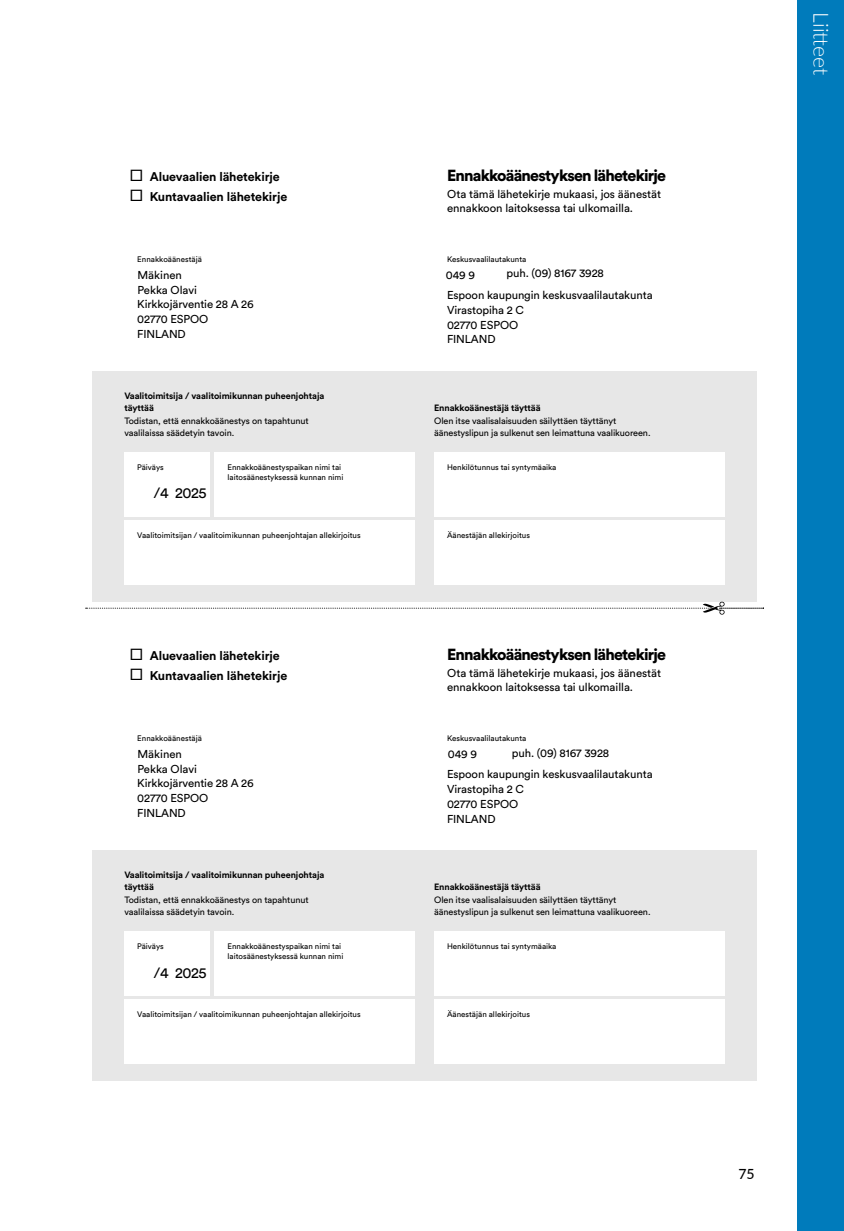
<style>
.page{position:relative;width:844px;height:1231px;background:#fff}
.page>*{position:absolute;margin:0;border:0;box-sizing:border-box;transform-origin:0 0}
.t1{font:300 21px "Lato";color:#fff}
.t2{font:900 15.92px "Circular Std";letter-spacing:-.05em;color:#000}
.t3{font:14.7px "Circular Std";letter-spacing:-.025em;color:#000}
.t4{font:500 14px "Lato";color:#000}
.t5{font:700 12.6px "Circular Std";letter-spacing:-.01em;color:#000}
.t6{font:11.38px/14.7px "Circular Std";letter-spacing:-.01em;color:#000}
.t7{font:9.1px/12.6px "Circular Std";letter-spacing:-.01em;color:#000}
.t8{font:700 9.1px/12.4px "Circular Std";letter-spacing:-.01em;color:#000}
.t9{font:8.05px/9.6px "Circular Std";color:#000}
.s1{font-weight:400;font-size:15.92px}
</style>
<div class="page">
<div style="left:92px;top:371px;width:664px;height:230px;background:#e7e7e7"></div>
<div style="left:124px;top:452px;width:86px;height:64px;background:#fff"></div>
<div style="left:215px;top:452px;width:199px;height:64px;background:#fff"></div>
<div style="left:124px;top:520px;width:290px;height:64px;background:#fff"></div>
<div style="left:434px;top:452px;width:290px;height:64px;background:#fff"></div>
<div style="left:434px;top:520px;width:290px;height:64px;background:#fff"></div>
<div style="left:92px;top:850px;width:664px;height:230px;background:#e7e7e7"></div>
<div style="left:124px;top:931px;width:86px;height:64px;background:#fff"></div>
<div style="left:215px;top:931px;width:199px;height:64px;background:#fff"></div>
<div style="left:124px;top:999px;width:290px;height:64px;background:#fff"></div>
<div style="left:434px;top:931px;width:290px;height:64px;background:#fff"></div>
<div style="left:434px;top:999px;width:290px;height:64px;background:#fff"></div>
<svg style="left:86px;top:601px;width:677px;height:13px"></svg>
<div style="left:796px;top:0;width:47px;height:1230px;background:#007bbb"></div>
<h1 class="t1" style="left:835px;top:12px;width:64px;rotate:90deg">Liitteet</h1>
<h3 class="t5" style="left:129px;top:168px;width:152px"><span class="s1">□</span> Aluevaalien lähetekirje</h3>
<h3 class="t5" style="left:129px;top:189px;width:159px"><span class="s1">□</span> Kuntavaalien lähetekirje</h3>
<h2 class="t2" style="left:447px;top:164px;width:220px">Ennakkoäänestyksen lähetekirje</h2>
<h3 class="t6" style="left:447px;top:187px;width:215px;line-height:14.2px">Ota tämä lähetekirje mukaasi, jos äänestät ennakkoon laitoksessa tai ulkomailla.</h3>
<p class="t9" style="left:137px;top:254px;width:66px">Ennakkoäänestäjä</p>
<h3 class="t6" style="left:137px;top:297px;width:118px">Kirkkojärventie 28 A 26<br>02770 ESPOO<br>FINLAND</h3>
<h3 class="t6" style="left:137px;top:268px;width:61px">Mäkinen<br>Pekka Olavi</h3>
<p class="t9" style="left:447px;top:254px;width:81px">Keskusvaalilautakunta</p>
<h3 class="t6" style="left:446px;top:267px;width:31px">049 9</h3>
<h3 class="t6" style="left:447px;top:262px;width:207px;line-height:21.5px;text-indent:59px">puh. (09) 8167 3928<br>Espoon kaupungin keskusvaalilautakunta</h3>
<h3 class="t6" style="left:447px;top:302px;width:78px">Virastopiha 2 C<br>02770 ESPOO<br>FINLAND</h3>
<p class="t8" style="left:124px;top:389px;width:201px">Vaalitoimitsija / vaalitoimikunnan puheenjohtaja täyttää</p>
<p class="t7" style="left:124px;top:414px;width:186px">Todistan, että ennakkoäänestys on tapahtunut vaalilaissa säädetyin tavoin.</p>
<p class="t8" style="left:434px;top:401px;width:108px">Ennakkoäänestäjä täyttää</p>
<p class="t7" style="left:434px;top:414px;width:218px">Olen itse vaalisalaisuuden säilyttäen täyttänyt äänestyslipun ja sulkenut sen leimattuna vaalikuoreen.</p>
<p class="t9" style="left:137px;top:462px;width:28px">Päiväys</p>
<h3 class="t3" style="left:154px;top:484px;width:54px">/4 2025</h3>
<p class="t9" style="left:227px;top:462px;width:117px">Ennakkoäänestyspaikan nimi tai laitosäänestyksessä kunnan nimi</p>
<p class="t9" style="left:447px;top:462px;width:111px">Henkilötunnus tai syntymäaika</p>
<p class="t9" style="left:137px;top:530px;width:225px">Vaalitoimitsijan / vaalitoimikunnan puheenjohtajan allekirjoitus</p>
<p class="t9" style="left:447px;top:530px;width:84px">Äänestäjän allekirjoitus</p>
<h3 class="t5" style="left:129px;top:647px;width:152px"><span class="s1">□</span> Aluevaalien lähetekirje</h3>
<h3 class="t5" style="left:129px;top:667px;width:159px"><span class="s1">□</span> Kuntavaalien lähetekirje</h3>
<h2 class="t2" style="left:447px;top:643px;width:220px">Ennakkoäänestyksen lähetekirje</h2>
<h3 class="t6" style="left:447px;top:666px;width:215px;line-height:14.2px">Ota tämä lähetekirje mukaasi, jos äänestät ennakkoon laitoksessa tai ulkomailla.</h3>
<p class="t9" style="left:137px;top:733px;width:66px">Ennakkoäänestäjä</p>
<h3 class="t6" style="left:137px;top:775px;width:118px">Kirkkojärventie 28 A 26<br>02770 ESPOO<br>FINLAND</h3>
<h3 class="t6" style="left:137px;top:746px;width:61px">Mäkinen<br>Pekka Olavi</h3>
<p class="t9" style="left:447px;top:733px;width:81px">Keskusvaalilautakunta</p>
<h3 class="t6" style="left:447px;top:746px;width:31px">049 9</h3>
<h3 class="t6" style="left:447px;top:741px;width:207px;line-height:21.7px;text-indent:65px">puh. (09) 8167 3928<br>Espoon kaupungin keskusvaalilautakunta</h3>
<h3 class="t6" style="left:447px;top:781px;width:78px">Virastopiha 2 C<br>02770 ESPOO<br>FINLAND</h3>
<p class="t8" style="left:124px;top:868px;width:201px">Vaalitoimitsija / vaalitoimikunnan puheenjohtaja täyttää</p>
<p class="t7" style="left:124px;top:893px;width:186px">Todistan, että ennakkoäänestys on tapahtunut vaalilaissa säädetyin tavoin.</p>
<p class="t8" style="left:434px;top:880px;width:108px">Ennakkoäänestäjä täyttää</p>
<p class="t7" style="left:434px;top:893px;width:218px">Olen itse vaalisalaisuuden säilyttäen täyttänyt äänestyslipun ja sulkenut sen leimattuna vaalikuoreen.</p>
<p class="t9" style="left:137px;top:941px;width:28px">Päiväys</p>
<h3 class="t3" style="left:154px;top:963px;width:54px">/4 2025</h3>
<p class="t9" style="left:227px;top:941px;width:117px">Ennakkoäänestyspaikan nimi tai laitosäänestyksessä kunnan nimi</p>
<p class="t9" style="left:447px;top:941px;width:111px">Henkilötunnus tai syntymäaika</p>
<p class="t9" style="left:137px;top:1009px;width:225px">Vaalitoimitsijan / vaalitoimikunnan puheenjohtajan allekirjoitus</p>
<p class="t9" style="left:447px;top:1009px;width:84px">Äänestäjän allekirjoitus</p>
<h3 class="t4" style="left:738px;top:1163px;width:18px">75</h3>
</div>
